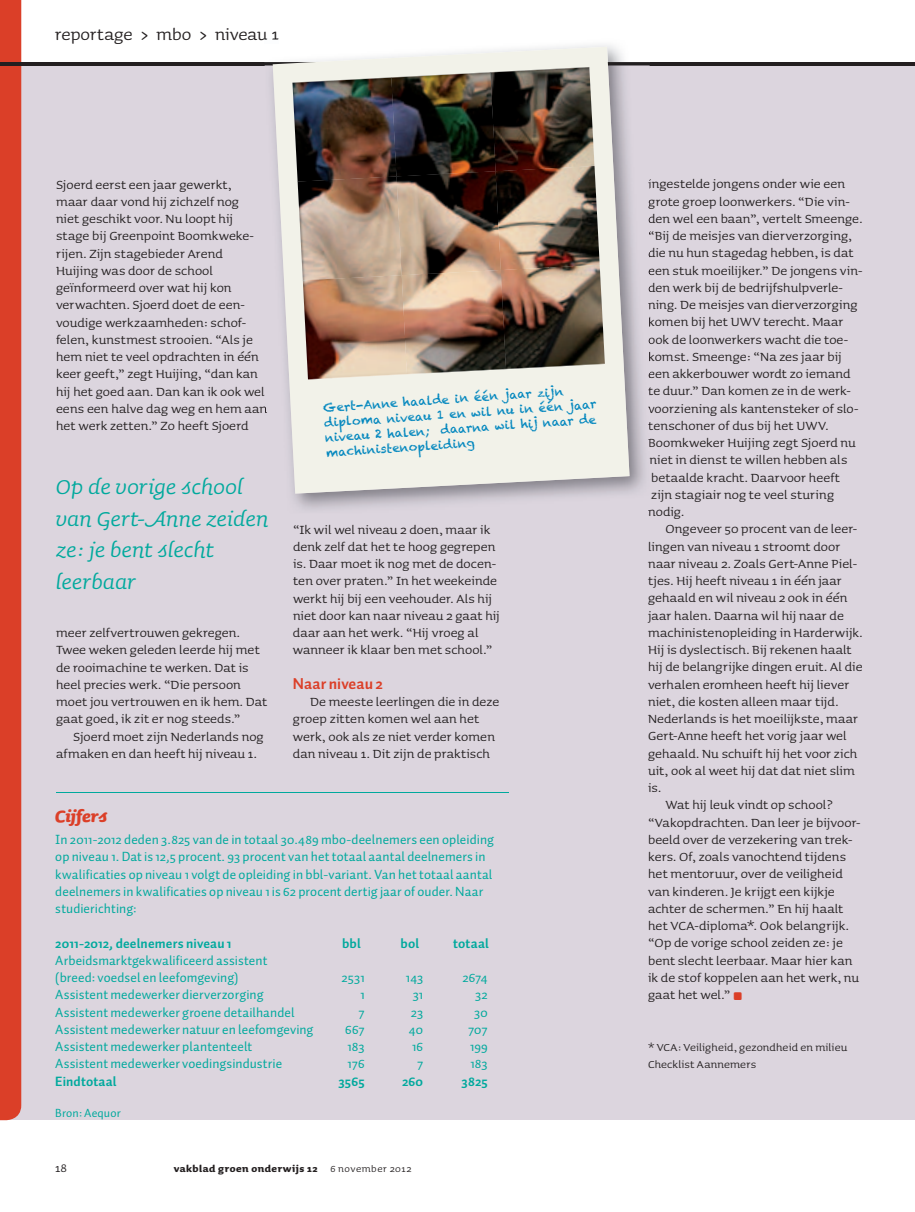
<style>
.page{position:relative;width:915px;height:1212px;background:#fff}
.page>*{position:absolute;margin:0;border:0;box-sizing:border-box;transform-origin:0 0}
.t1{font:27px/31.5px "Sauna Italic Swash";letter-spacing:-.005em;color:#00a99d}
.t2{font:21px "Sauna";color:#231f20}
.t3{font:21px "Sauna Bold Italic Swash";letter-spacing:-.01em;color:#db3f28}
.t4{font:15.75px/17.2px "Sauna";letter-spacing:.005em;color:#231f20}
.t5{font:700 15.75px "Auto 1";letter-spacing:.005em;color:#db3f28}
.t6{font:15px "Sauna";color:#231f20}
.t7{font:13.5px/17.2px "Auto 1";letter-spacing:.005em;color:#00a99d}
.t8{font:700 13.5px "Auto 1";letter-spacing:.01em;color:#00a99d}
.t9{font:13.5px/17.2px "Sauna";letter-spacing:.01em;color:#231f20}
.t10{font:12px/15px "Chalkduster";color:#0086be}
.t11{font:700 12px "Sauna";letter-spacing:.04em;color:#231f20}
.t12{font:12px "Auto 1";letter-spacing:.01em;color:#00a99d}
.s1{font-weight:400}
.s2{font-family:"Distro II Bats";font-size:10.5px;color:#db3f28}
</style>
<div class="page">
<div style="left:0;top:65px;width:914px;height:1055px;background:#dcd5de"></div>
<div style="left:0;top:0;width:21px;height:1120px;background:#db3f28"></div>
<hr style="left:0;top:62px;width:914px;height:3px;background:#231f20">
<svg style="left:648px;top:179px;width:2px;height:148px"></svg>
<svg style="left:648px;top:352px;width:2px;height:26px"></svg>
<img style="left:629px;top:62px;width:20px;height:1px">
<img style="left:607px;top:65px;width:42px;height:1px">
<svg style="left:272px;top:47px;width:357px;height:447px;fill:#f2f2e9"></svg>
<hr style="left:56px;top:792px;width:452px;height:1px;background:#00a99d">
<div style="left:292px;top:67px;width:312px;height:297px;background:#f2f2e9"></div>
<img style="left:292px;top:77px;width:99px;height:1px">
<img style="left:292px;top:78px;width:99px;height:104px">
<img style="left:391px;top:72px;width:99px;height:104px">
<img style="left:490px;top:67px;width:104px;height:104px">
<img style="left:297px;top:176px;width:99px;height:104px">
<img style="left:396px;top:171px;width:99px;height:104px">
<img style="left:495px;top:166px;width:104px;height:104px">
<img style="left:303px;top:275px;width:104px;height:104px">
<img style="left:401px;top:270px;width:105px;height:104px">
<img style="left:500px;top:265px;width:104px;height:104px">
<h2 class="t2" style="left:55px;top:23px;width:225px">reportage &gt; mbo &gt; niveau 1</h2>
<p class="t4" style="left:56px;top:176px;width:212px">Sjoerd eerst een jaar gewerkt, maar daar vond hij zichzelf nog<br>niet geschikt voor. Nu loopt hij stage bij Greenpoint Boomkweke&shy;rijen. Zijn stagebieder Arend<br>Huijing was door de school geïnformeerd over wat hij kon verwachten. Sjoerd doet de een&shy;voudige werkzaamheden: schof&shy;felen, kunstmest strooien. “Als je hem niet te veel opdrachten in één keer geeft,” zegt Huijing, “dan kan hij het goed aan. Dan kan ik ook wel eens een halve dag weg en hem aan het werk zetten.” Zo heeft Sjoerd</p>
<h1 class="t1" style="left:56px;top:471px;width:214px">Op de vorige school van Gert-Anne zeiden ze: je bent slecht leerbaar</h1>
<p class="t4" style="left:56px;top:624px;width:213px">meer zelfvertrouwen gekregen.<br>Twee weken geleden leerde hij met de rooimachine te werken. Dat is heel precies werk. “Die persoon moet jou vertrouwen en ik hem. Dat gaat goed, ik zit er nog steeds.”</p>
<p class="t4" style="left:56px;top:728px;width:209px;text-indent:17px">Sjoerd moet zijn Nederlands nog afmaken en dan heeft hij niveau 1.</p>
<p class="t10" style="left:322px;top:400px;width:274px;rotate:-4deg">Gert-Anne haalde in één jaar zijn diploma niveau 1 en wil nu in één jaar niveau 2 halen; daarna wil hij naar de machinistenopleiding</p>
<p class="t4" style="left:293px;top:521px;width:208px">“Ik wil wel niveau 2 doen, maar ik denk zelf dat het te hoog gegrepen is. Daar moet ik nog met de docen&shy;ten over praten.” In het weekeinde werkt hij bij een veehouder. Als hij niet door kan naar niveau 2 gaat hij daar aan het werk. “Hij vroeg al wanneer ik klaar ben met school.”</p>
<p class="t5" style="left:293px;top:673px;width:91px">Naar niveau 2</p>
<p class="t4" style="left:293px;top:693px;width:208px;text-indent:17px">De meeste leerlingen die in deze groep zitten komen wel aan het werk, ook als ze niet verder komen dan niveau 1. Dit zijn de praktisch</p>
<h2 class="t3" style="left:55px;top:805px;width:54px">Cijfers</h2>
<p class="t7" style="left:55px;top:831px;width:440px">In 2011-2012 deden 3.825 van de in totaal 30.489 mbo-deelnemers een opleiding op niveau 1. Dat is 12,5 procent. 93 procent van het totaal aantal deelnemers in kwalificaties op niveau 1 volgt de opleiding in bbl-variant. Van het totaal aantal deelnemers in kwalificaties op niveau 1 is 62 procent dertig jaar of ouder. Naar studierichting:</p>
<p class="t8" style="left:55px;top:934px;width:177px">2011-2012, deelnemers niveau 1</p>
<p class="t8" style="left:342px;top:934px;width:20px">bbl</p>
<p class="t8" style="left:400px;top:934px;width:20px">bol</p>
<p class="t8" style="left:453px;top:934px;width:37px">totaal</p>
<p class="t7" style="left:55px;top:951px;width:213px">Arbeidsmarktgekwalificeerd assistent (breed: voedsel en leefomgeving)</p>
<p class="t7" style="left:341px;top:969px;width:24px">2531</p>
<p class="t7" style="left:406px;top:969px;width:19px">143</p>
<p class="t7" style="left:462px;top:969px;width:27px">2674</p>
<p class="t7" style="left:55px;top:986px;width:210px">Assistent medewerker dierverzorging</p>
<p class="t7" style="left:360px;top:986px;width:6px">1</p>
<p class="t7" style="left:412px;top:986px;width:12px">31</p>
<p class="t7" style="left:475px;top:986px;width:14px">32</p>
<p class="t7" style="left:55px;top:1003px;width:241px">Assistent medewerker groene detailhandel</p>
<p class="t7" style="left:358px;top:1003px;width:8px">7</p>
<p class="t7" style="left:410px;top:1003px;width:14px">23</p>
<p class="t7" style="left:474px;top:1003px;width:15px">30</p>
<p class="t7" style="left:55px;top:1020px;width:259px">Assistent medewerker natuur en leefomgeving</p>
<p class="t7" style="left:345px;top:1020px;width:21px">667</p>
<p class="t7" style="left:409px;top:1020px;width:16px">40</p>
<p class="t7" style="left:468px;top:1020px;width:21px">707</p>
<p class="t7" style="left:55px;top:1038px;width:198px">Assistent medewerker plantenteelt</p>
<p class="t7" style="left:347px;top:1038px;width:19px">183</p>
<p class="t7" style="left:412px;top:1038px;width:13px">16</p>
<p class="t7" style="left:470px;top:1038px;width:19px">199</p>
<p class="t7" style="left:55px;top:1055px;width:228px">Assistent medewerker voedingsindustrie</p>
<p class="t7" style="left:347px;top:1055px;width:19px">176</p>
<p class="t7" style="left:417px;top:1055px;width:8px">7</p>
<p class="t7" style="left:470px;top:1055px;width:19px">183</p>
<p class="t8" style="left:55px;top:1072px;width:63px">Eindtotaal</p>
<p class="t8" style="left:338px;top:1072px;width:28px">3565</p>
<p class="t8" style="left:402px;top:1072px;width:23px">260</p>
<p class="t8" style="left:461px;top:1072px;width:28px">3825</p>
<p class="t12" style="left:55px;top:1106px;width:67px">Bron: Aequor</p>
<p class="t6" style="left:55px;top:1160px;width:13px">18</p>
<p class="t11" style="left:174px;top:1162px;width:239px">vakblad groen onderwijs 12 <span class="s1">6 november 2012</span></p>
<p class="t4" style="left:648px;top:176px;width:216px">ingestelde jongens onder wie een grote groep loonwerkers. “Die vin&shy;den wel een baan”, vertelt Smeenge. “Bij de meisjes van dierverzorging, die nu hun stagedag hebben, is dat een stuk moeilijker.” De jongens vin&shy;den werk bij de bedrijfshulpverle&shy;ning. De meisjes van dierverzorging komen bij het UWV terecht. Maar ook de loonwerkers wacht die toe&shy;komst. Smeenge: “Na zes jaar bij een akkerbouwer wordt zo iemand te duur.” Dan komen ze in de werk&shy;voorziening als kantensteker of slo&shy;tenschoner of dus bij het UWV.<br>Boomkweker Huijing zegt Sjoerd nu niet in dienst te willen hebben als betaalde kracht. Daarvoor heeft<br>zijn stagiair nog te veel sturing nodig.</p>
<p class="t4" style="left:665px;top:520px;width:193px">Ongeveer 50 procent van de leer-</p>
<p class="t4" style="left:648px;top:538px;width:194px">lingen van niveau 1 stroomt door</p>
<p class="t4" style="left:648px;top:555px;width:210px">naar niveau 2. Zoals Gert-Anne Piel-</p>
<p class="t4" style="left:648px;top:572px;width:195px">tjes. Hij heeft niveau 1 in één jaar</p>
<p class="t4" style="left:648px;top:589px;width:201px">gehaald en wil niveau 2 ook in één</p>
<p class="t4" style="left:648px;top:607px;width:197px">jaar halen. Daarna wil hij naar de</p>
<p class="t4" style="left:648px;top:624px;width:216px">machinistenopleiding in Harderwijk.</p>
<p class="t4" style="left:648px;top:641px;width:205px">Hij is dyslectisch. Bij rekenen haalt</p>
<p class="t4" style="left:648px;top:658px;width:216px">hij de belangrijke dingen eruit. Al die</p>
<p class="t4" style="left:648px;top:676px;width:203px">verhalen eromheen heeft hij liever</p>
<p class="t4" style="left:648px;top:693px;width:192px">niet, die kosten alleen maar tijd.</p>
<p class="t4" style="left:648px;top:710px;width:211px">Nederlands is het moeilijkste, maar</p>
<p class="t4" style="left:648px;top:727px;width:200px">Gert-Anne heeft het vorig jaar wel</p>
<p class="t4" style="left:648px;top:745px;width:211px">gehaald. Nu schuift hij het voor zich</p>
<p class="t4" style="left:648px;top:762px;width:208px">uit, ook al weet hij dat dat niet slim</p>
<p class="t4" style="left:648px;top:779px;width:15px">is.</p>
<p class="t4" style="left:665px;top:796px;width:169px">Wat hij leuk vindt op school?</p>
<p class="t4" style="left:648px;top:814px;width:214px">“Vakopdrachten. Dan leer je bijvoor-</p>
<p class="t4" style="left:648px;top:831px;width:206px">beeld over de verzekering van trek-</p>
<p class="t4" style="left:648px;top:848px;width:199px">kers. Of, zoals vanochtend tijdens</p>
<p class="t4" style="left:648px;top:865px;width:196px">het mentoruur, over de veiligheid</p>
<p class="t4" style="left:648px;top:883px;width:188px">van kinderen. Je krijgt een kijkje</p>
<p class="t4" style="left:648px;top:900px;width:197px">achter de schermen.” En hij haalt</p>
<p class="t4" style="left:648px;top:917px;width:202px">het VCA-diploma*. Ook belangrijk.</p>
<p class="t4" style="left:648px;top:934px;width:196px">“Op de vorige school zeiden ze: je</p>
<p class="t4" style="left:648px;top:952px;width:206px">bent slecht leerbaar. Maar hier kan</p>
<p class="t4" style="left:648px;top:969px;width:212px">ik de stof koppelen aan het werk, nu</p>
<p class="t4" style="left:648px;top:986px;width:97px">gaat het wel.” <span class="s2">]</span></p>
<p class="t9" style="left:648px;top:1039px;width:201px">* VCA: Veiligheid, gezondheid en milieu<br>Checklist Aannemers</p>
</div>
